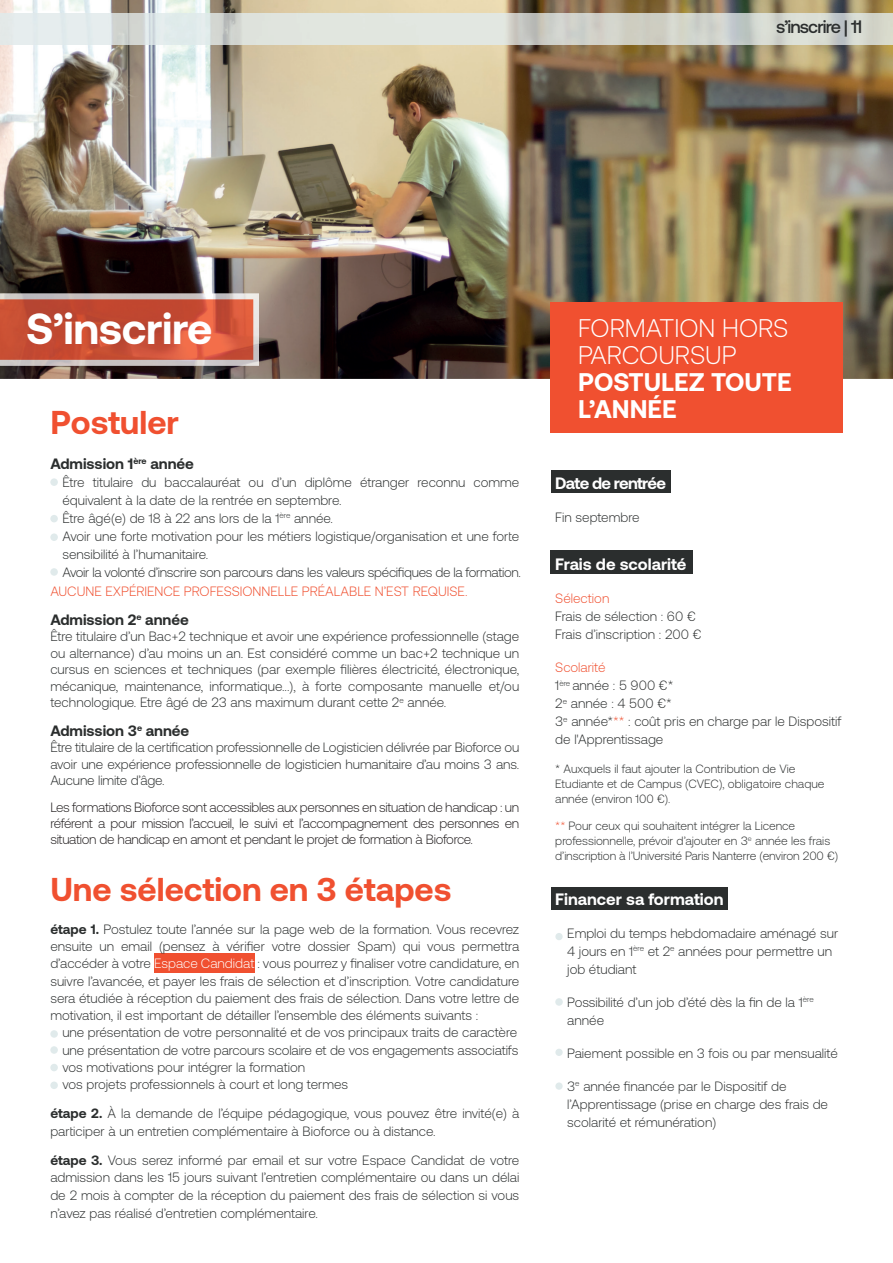
<style>
.page{position:relative;width:893px;height:1263px;background:#fff}
.page>*{position:absolute;margin:0;border:0;box-sizing:border-box;transform-origin:0 0}
.t1{font:700 43.5px "Aeonik";letter-spacing:-.01em;color:#fff}
.t2{font:700 33px "Aeonik";color:#f05030}
.t3{font:300 25.5px/27px "Aeonik";color:#fff}
.t4{font:700 25.5px/27px "Aeonik";color:#fff}
.t5{font:500 18px "Aeonik";letter-spacing:-.05em;color:#2b2e2e}
.t6{font:700 16.5px "Aeonik";color:#fff}
.t7{font:700 16.5px "Aeonik";letter-spacing:-.04em;color:#fff}
.t8{font:700 15px "Aeonik";color:#2b2e2e}
.t9{font:300 13.5px/18px "Aeonik";color:#2b2e2e}
.t10{font:300 13.5px/16.2px "Aeonik";letter-spacing:-.025em;color:#231f20;text-align:justify}
.t11{font:300 13.5px "Aeonik";color:#f05030}
.t12{font:300 12px/15px "Aeonik";color:#2b2e2e}
.s1{font-weight:700}
.s2{color:#fff}
.s3{color:#231f20}
.s4{color:#f05030}
</style>
<div class="page">
<div style="left:154px;top:953px;width:100px;height:20px;background:#f05030"></div>
<img style="left:0;top:0;width:893px;height:379px">
<div style="left:550px;top:550px;width:142px;height:24px;background:#2b2e2e"></div>
<div style="left:551px;top:470px;width:120px;height:23px;background:#2b2e2e"></div>
<div style="left:551px;top:887px;width:177px;height:23px;background:#2b2e2e"></div>
<img style="left:0;top:13px;width:893px;height:32px">
<div style="left:550px;top:303px;width:293px;height:130px;background:#f05030"></div>
<img style="left:0;top:294px;width:259px;height:72px">
<div style="left:50px;top:478px;width:8px;height:8px;background:#e0eaeb;border-radius:50%"></div>
<div style="left:50px;top:515px;width:8px;height:7px;background:#e0eaeb;border-radius:50%"></div>
<div style="left:50px;top:533px;width:8px;height:8px;background:#e0eaeb;border-radius:50%"></div>
<div style="left:50px;top:568px;width:8px;height:8px;background:#e0eaeb;border-radius:50%"></div>
<div style="left:555px;top:1049px;width:8px;height:7px;background:#e0eaeb;border-radius:50%"></div>
<div style="left:555px;top:1082px;width:8px;height:8px;background:#e0eaeb;border-radius:50%"></div>
<div style="left:555px;top:998px;width:8px;height:8px;background:#e0eaeb;border-radius:50%"></div>
<div style="left:555px;top:933px;width:8px;height:7px;background:#e0eaeb;border-radius:50%"></div>
<div style="left:50px;top:1030px;width:8px;height:8px;background:#e0eaeb;border-radius:50%"></div>
<div style="left:50px;top:1064px;width:8px;height:7px;background:#e0eaeb;border-radius:50%"></div>
<div style="left:50px;top:1081px;width:8px;height:8px;background:#e0eaeb;border-radius:50%"></div>
<div style="left:50px;top:1046px;width:8px;height:8px;background:#e0eaeb;border-radius:50%"></div>
<h3 class="t5" style="left:776px;top:17px;width:88px">s’inscrire | 11</h3>
<h1 class="t1" style="left:26px;top:303px;width:188px">S’inscrire</h1>
<h2 class="t2" style="left:50px;top:404px;width:130px">Postuler</h2>
<p class="t8" style="left:50px;top:455px;width:145px">Admission 1<sup>ère</sup> année</p>
<p class="t9" style="left:62px;top:473px;width:460px">Être titulaire du baccalauréat ou d’un diplôme étranger reconnu comme équivalent à la date de la rentrée en septembre.<br>Être âgé(e) de 18 à 22 ans lors de la 1<sup>ère</sup> année.<br>Avoir une forte motivation pour les métiers logistique/organisation et une forte sensibilité à l’humanitaire.<br>Avoir la volonté d’inscrire son parcours dans les valeurs spécifiques de la formation.</p>
<p class="t11" style="left:50px;top:584px;width:419px">AUCUNE EXPÉRIENCE PROFESSIONNELLE PRÉALABLE N’EST REQUISE.</p>
<p class="t8" style="left:50px;top:611px;width:140px">Admission 2<sup>e</sup> année</p>
<p class="t9" style="left:50px;top:628px;width:470px;line-height:16.5px;text-align:justify">Être titulaire d’un Bac+2 technique et avoir une expérience professionnelle (stage ou alternance) d’au moins un an. Est considéré comme un bac+2 technique un cursus en sciences et techniques (par exemple filières électricité, électronique, mécanique, maintenance, informatique...), à forte composante manuelle et/ou technologique. Etre âgé de 23 ans maximum durant cette 2<sup>e</sup> année.</p>
<p class="t8" style="left:50px;top:722px;width:140px">Admission 3<sup>e</sup> année</p>
<p class="t9" style="left:50px;top:739px;width:470px;line-height:16.5px;text-align:justify">Être titulaire de la certification professionnelle de Logisticien délivrée par Bioforce ou avoir une expérience professionnelle de logisticien humanitaire d’au moins 3 ans.<br>Aucune limite d’âge.</p>
<p class="t10" style="left:50px;top:799px;width:470px">Les formations Bioforce sont accessibles aux personnes en situation de handicap : un référent a pour mission l’accueil, le suivi et l’accompagnement des personnes en situation de handicap en amont et pendant le projet de formation à Bioforce.</p>
<h2 class="t2" style="left:50px;top:871px;width:403px">Une sélection en 3 étapes</h2>
<p class="t9" style="left:50px;top:920px;width:470px;line-height:17.2px;text-align:justify"><span class="s1">étape 1.</span> Postulez toute l’année sur la page web de la formation. Vous recevrez ensuite un email (pensez à vérifier votre dossier Spam) qui vous permettra d’accéder à votre <span class="s2">Espace Candidat</span> : vous pourrez y finaliser votre candidature, en suivre l’avancée, et payer les frais de sélection et d’inscription. Votre candidature sera étudiée à réception du paiement des frais de sélection<span class="s3">.</span> Dans votre lettre de motivation, il est important de détailler l’ensemble des éléments suivants :</p>
<p class="t9" style="left:62px;top:1024px;width:458px;line-height:17.2px">une présentation de votre personnalité et de vos principaux traits de caractère une présentation de votre parcours scolaire et de vos engagements associatifs vos motivations pour intégrer la formation<br>vos projets professionnels à court et long termes</p>
<p class="t9" style="left:50px;top:1105px;width:470px;line-height:17.2px"><span class="s1">étape 2.</span> À la demande de l’équipe pédagogique, vous pouvez être invité(e) à participer à un entretien complémentaire à Bioforce ou à distance.</p>
<p class="t9" style="left:50px;top:1151px;width:470px;text-align:justify"><span class="s1">étape 3.</span> Vous serez informé par email et sur votre Espace Candidat de votre admission dans les 15 jours suivant l’entretien complémentaire ou dans un délai de 2 mois à compter de la réception du paiement des frais de sélection si vous n’avez pas réalisé d’entretien complémentaire.</p>
<h3 class="t3" style="left:578px;top:315px;width:212px">FORMATION HORS<br>PARCOURSUP</h3>
<h3 class="t4" style="left:578px;top:369px;width:215px">POSTULEZ TOUTE<br>L’ANNÉE</h3>
<p class="t7" style="left:555px;top:474px;width:112px">Date de rentrée</p>
<p class="t9" style="left:555px;top:508px;width:86px">Fin septembre</p>
<p class="t6" style="left:555px;top:555px;width:133px">Frais de scolarité</p>
<p class="t11" style="left:555px;top:591px;width:56px">Sélection</p>
<p class="t9" style="left:555px;top:607px;width:148px">Frais de sélection : 60 €<br>Frais d’inscription : 200 €</p>
<p class="t9" style="left:555px;top:658px;width:288px"><span class="s4">Scolarité<br></span>1<sup>ère</sup> année : 5 900 €*<br>2<sup>e</sup> année : 4 500 €*<br>3<sup>e</sup> année*<span class="s4">**</span> : coût pris en charge par le Dispositif de l'Apprentissage</p>
<p class="t12" style="left:555px;top:761px;width:271px">* Auxquels il faut ajouter la Contribution de Vie<br>Etudiante et de Campus (CVEC), obligatoire chaque année (environ 100 €).</p>
<p class="t12" style="left:555px;top:818px;width:284px"><span class="s4">**</span> Pour ceux qui souhaitent intégrer la Licence professionnelle, prévoir d’ajouter en 3<sup>e</sup> année les frais d’inscription à l’Université Paris Nanterre (environ 200 €)</p>
<p class="t6" style="left:555px;top:889px;width:170px">Financer sa formation</p>
<p class="t9" style="left:567px;top:924px;width:272px">Emploi du temps hebdomadaire aménagé sur<br>4 jours en 1<sup>ère</sup> et 2<sup>e</sup> années pour permettre un job étudiant</p>
<p class="t9" style="left:567px;top:993px;width:248px">Possibilité d’un job d’été dès la fin de la 1<sup>ère </sup>année</p>
<p class="t9" style="left:567px;top:1044px;width:272px">Paiement possible en 3 fois ou par mensualité</p>
<p class="t9" style="left:567px;top:1077px;width:262px">3<sup>e</sup> année financée par le Dispositif de l’Apprentissage (prise en charge des frais de scolarité et rémunération)</p>
</div>
